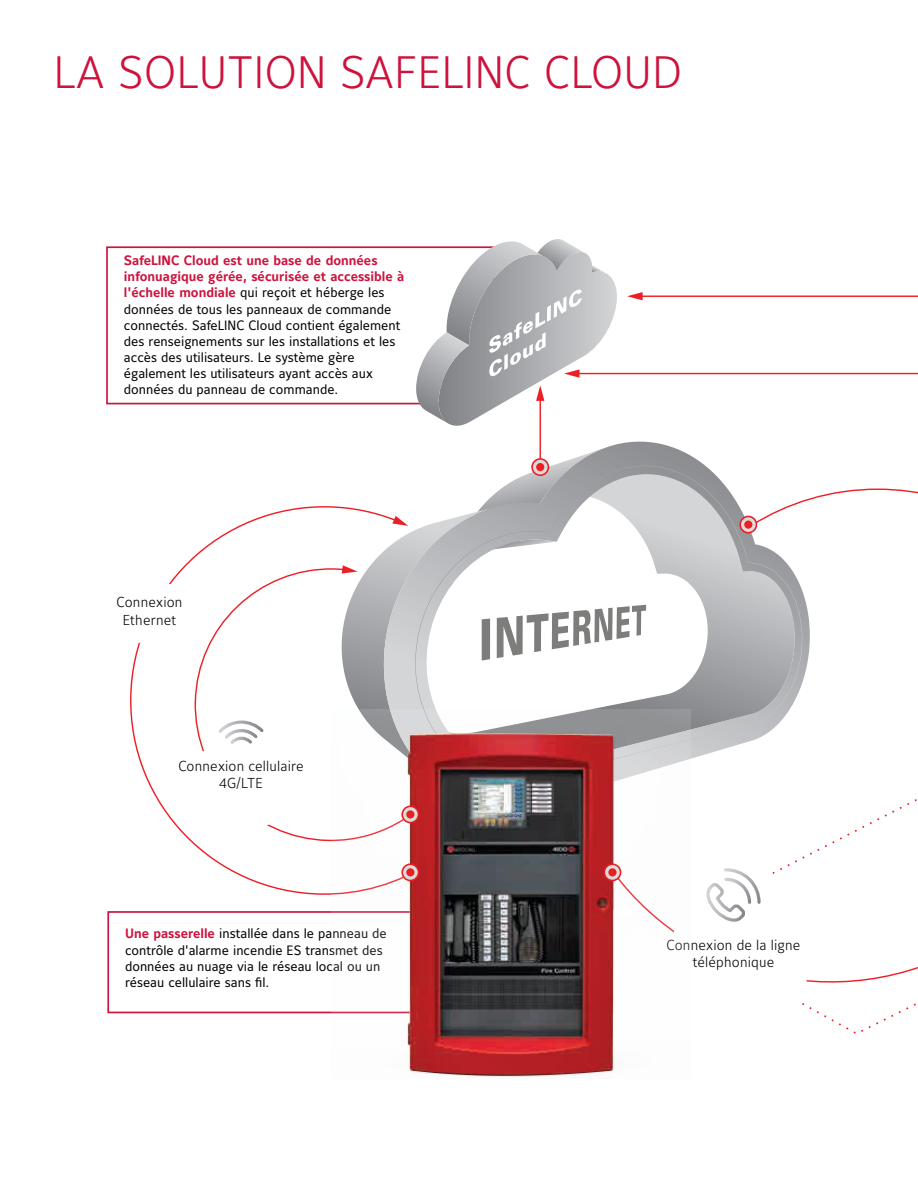
<style>
.page{position:relative;width:918px;height:1188px;background:#fff}
.page>*{position:absolute;margin:0;border:0;box-sizing:border-box;transform-origin:0 0}
.t1{font:300 45px "Maurea Jci Lf ML";letter-spacing:.01em;color:#cd123d}
.t2{font:300 14.25px/17.1px "Maurea Jci Lf ML";letter-spacing:.01em;color:#040503;text-align:center}
.t3{font:13.5px/16.2px "Maurea Jci Lf ML";color:#040503}
.s1{font-weight:700;color:#cd123d}
</style>
<div class="page">
<div style="left:107px;top:911px;width:309px;height:102px;border:2px solid #cd123d"></div>
<div style="left:106px;top:246px;width:388px;height:158px;border:2px solid #cd123d"></div>
<svg style="left:130px;top:506px;width:254px;height:389px"></svg>
<hr style="left:540px;top:398px;width:1px;height:75px;background:#ed1f26">
<svg style="left:368px;top:516px;width:16px;height:51px"></svg>
<svg style="left:384px;top:442px;width:426px;height:268px"></svg>
<svg style="left:415px;top:466px;width:387px;height:293px"></svg>
<svg style="left:482px;top:619px;width:8px;height:42px"></svg>
<svg style="left:497px;top:605px;width:149px;height:53px"></svg>
<svg style="left:706px;top:829px;width:212px;height:205px"></svg>
<svg style="left:532px;top:459px;width:16px;height:16px"></svg>
<div style="left:531px;top:458px;width:18px;height:18px;border:2px solid #ee1d23;border-radius:50%"></div>
<div style="left:535px;top:462px;width:10px;height:10px;background:#ee1d23;border-radius:50%"></div>
<div style="left:535px;top:461px;width:11px;height:12px;border:2px solid #dcdbda;border-radius:50%"></div>
<hr style="left:577px;top:373px;width:341px;height:1px;background:#ed1f26">
<svg style="left:416px;top:239px;width:201px;height:193px"></svg>
<hr style="left:640px;top:296px;width:278px;height:1px;background:#ed1f26">
<svg style="left:627px;top:292px;width:16px;height:8px"></svg>
<svg style="left:749px;top:488px;width:169px;height:119px"></svg>
<svg style="left:740px;top:516px;width:16px;height:17px"></svg>
<div style="left:739px;top:516px;width:18px;height:18px;border:2px solid #ee1d23;border-radius:50%"></div>
<div style="left:743px;top:520px;width:10px;height:9px;background:#ee1d23;border-radius:50%"></div>
<div style="left:743px;top:519px;width:11px;height:11px;border:2px solid #dcdbda;border-radius:50%"></div>
<div style="left:83px;top:584px;width:130px;height:59px;background:#fff;border-radius:14px"></div>
<svg style="left:194px;top:567px;width:213px;height:274px"></svg>
<svg style="left:342px;top:565px;width:16px;height:9px"></svg>
<div style="left:187px;top:751px;width:91px;height:76px;background:#fff;border-radius:17px"></div>
<svg style="left:216px;top:719px;width:50px;height:28px"></svg>
<img style="left:332px;top:710px;width:359px;height:367px">
<svg style="left:402px;top:864px;width:17px;height:17px"></svg>
<div style="left:401px;top:863px;width:18px;height:18px;border:2px solid #ee1d23;border-radius:50%"></div>
<div style="left:405px;top:867px;width:10px;height:10px;background:#ee1d23;border-radius:50%"></div>
<div style="left:405px;top:867px;width:11px;height:11px;border:2px solid #dcdbda;border-radius:50%"></div>
<svg style="left:604px;top:864px;width:17px;height:17px"></svg>
<div style="left:604px;top:863px;width:17px;height:18px;border:2px solid #ee1d23;border-radius:50%"></div>
<div style="left:608px;top:867px;width:9px;height:10px;background:#ee1d23;border-radius:50%"></div>
<div style="left:607px;top:867px;width:11px;height:11px;border:2px solid #dcdbda;border-radius:50%"></div>
<svg style="left:402px;top:806px;width:17px;height:17px"></svg>
<div style="left:401px;top:806px;width:18px;height:17px;border:2px solid #ee1d23;border-radius:50%"></div>
<div style="left:405px;top:810px;width:10px;height:9px;background:#ee1d23;border-radius:50%"></div>
<div style="left:405px;top:809px;width:11px;height:11px;border:2px solid #dcdbda;border-radius:50%"></div>
<h1 class="t1" style="left:54px;top:44px;width:629px">LA SOLUTION SAFELINC CLOUD</h1>
<p class="t3" style="left:124px;top:252px;width:282px"><span class="s1">SafeLINC Cloud est une base de données infonuagique gérée, sécurisée et accessible à l'échelle mondiale</span> qui reçoit et héberge les données de tous les panneaux de commande connectés. SafeLINC Cloud contient également des renseignements sur les installations et les accès des utilisateurs. Le système gère également les utilisateurs ayant accès aux données du panneau de commande.</p>
<p class="t2" style="left:117px;top:594px;width:67px">Connexion<br>Ethernet</p>
<p class="t2" style="left:178px;top:757px;width:127px">Connexion cellulaire<br>4G/LTE</p>
<p class="t3" style="left:125px;top:926px;width:263px"><span class="s1">Une passerelle</span> installée dans le panneau de contrôle d'alarme incendie ES transmet des données au nuage via le réseau local ou un réseau cellulaire sans fil.</p>
<p class="t2" style="left:667px;top:936px;width:135px">Connexion de la ligne téléphonique</p>
</div>
